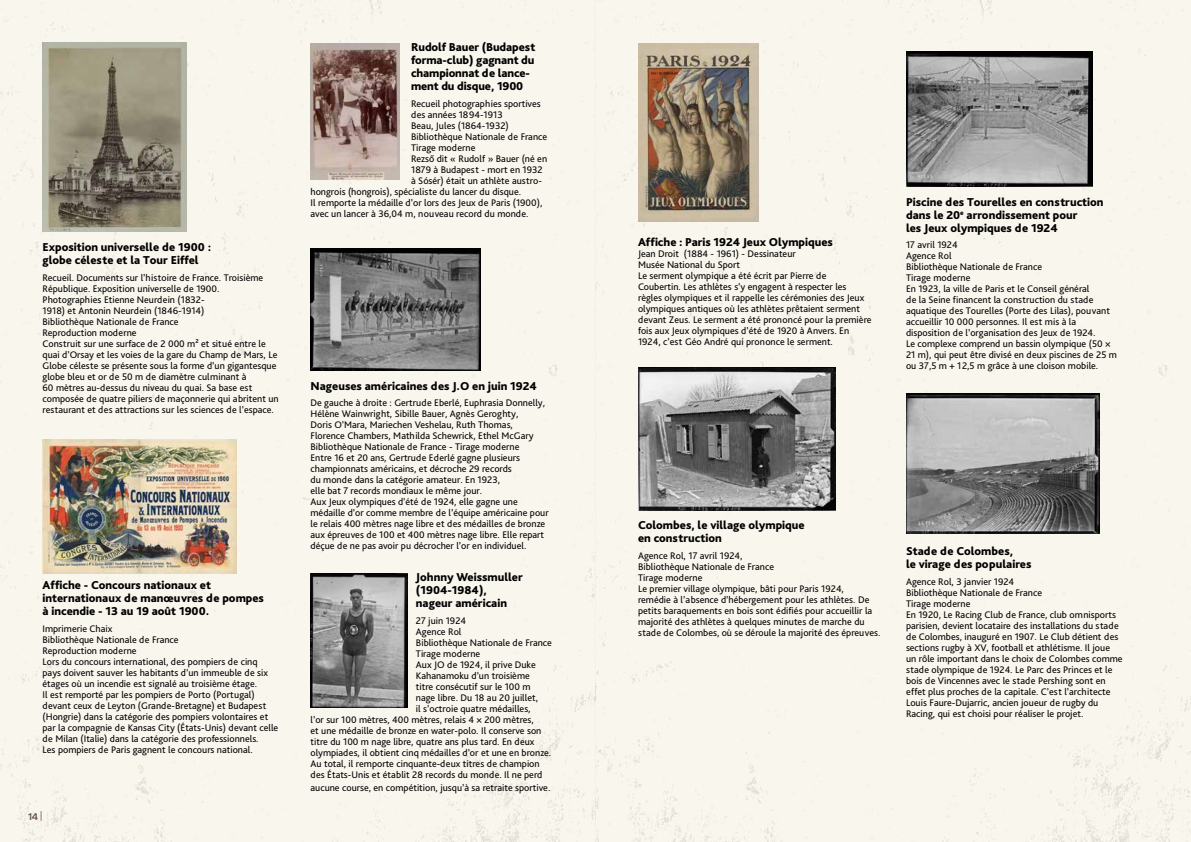
<style>
.page{position:relative;width:1191px;height:842px;background:#fff}
.page>*{position:absolute;margin:0;border:0;box-sizing:border-box;transform-origin:0 0}
.t1{font:800 12px/13px "Bliss Pro";color:#000}
.t2{font:10px/11px "Bliss Pro";color:#000}
.t3{font:500 10px "Galano Grotesque Alt";color:#583f35}
.s1{font-size:12px}
</style>
<div class="page">
<div style="left:595px;top:0;width:596px;height:842px;background:#f9f6ee"></div>
<div style="left:0;top:0;width:595px;height:842px;background:#f9f6ee"></div>
<img style="left:43px;top:42px;width:144px;height:189px">
<img style="left:43px;top:439px;width:193px;height:134px">
<img style="left:310px;top:43px;width:90px;height:137px">
<img style="left:310px;top:248px;width:170px;height:123px">
<img style="left:310px;top:573px;width:97px;height:134px">
<img style="left:638px;top:43px;width:120px;height:178px">
<img style="left:638px;top:367px;width:197px;height:143px">
<img style="left:906px;top:51px;width:186px;height:135px">
<img style="left:906px;top:393px;width:193px;height:140px">
<p class="t1" style="left:43px;top:241px;width:170px">Exposition universelle de 1900 : globe céleste et la Tour Eiffel</p>
<p class="t2" style="left:43px;top:272px;width:238px">Recueil. Documents sur l’histoire de France. Troisième République. Exposition universelle de 1900.<br>Photographies Etienne Neurdein (1832-<br>1918) et Antonin Neurdein (1846-1914)<br>Bibliothèque Nationale de France<br>Reproduction moderne<br>Construit sur une surface de 2 000 m² et situé entre le quai d’Orsay et les voies de la gare du Champ de Mars, Le Globe céleste se présente sous la forme d’un gigantesque globe bleu et or de 50 m de diamètre culminant à<br>60 mètres au-dessus du niveau du quai. Sa base est composée de quatre piliers de maçonnerie qui abritent un restaurant et des attractions sur les sciences de l’espace.</p>
<p class="t1" style="left:43px;top:578px;width:223px">Affiche - Concours nationaux et internationaux de manœuvres de pompes à incendie - 13 au 19 août 1900.</p>
<p class="t2" style="left:43px;top:623px;width:237px">Imprimerie Chaix<br>Bibliothèque Nationale de France<br>Reproduction moderne<br>Lors du concours international, des pompiers de cinq pays doivent sauver les habitants d’un immeuble de six étages où un incendie est signalé au troisième étage.<br>Il est remporté par les pompiers de Porto (Portugal) devant ceux de Leyton (Grande-Bretagne) et Budapest (Hongrie) dans la catégorie des pompiers volontaires et par la compagnie de Kansas City (États-Unis) devant celle de Milan (Italie) dans la catégorie des professionnels.<br>Les pompiers de Paris gagnent le concours national.</p>
<p class="t3" style="left:28px;top:810px;width:15px">14 <span class="s1">|</span></p>
<p class="t1" style="left:411px;top:40px;width:126px">Rudolf Bauer (Budapest forma-club) gagnant du championnat de lance&shy;ment du disque, 1900</p>
<p class="t2" style="left:411px;top:98px;width:131px">Recueil photographies sportives</p>
<p class="t2" style="left:411px;top:109px;width:93px">des années 1894-1913</p>
<p class="t2" style="left:411px;top:120px;width:99px">Beau, Jules (1864-1932)</p>
<p class="t2" style="left:411px;top:131px;width:138px">Bibliothèque Nationale de France</p>
<p class="t2" style="left:411px;top:142px;width:66px">Tirage moderne</p>
<p class="t2" style="left:411px;top:153px;width:137px">Rezső dit « Rudolf » Bauer (né en</p>
<p class="t2" style="left:411px;top:164px;width:133px">1879 à Budapest - mort en 1932</p>
<p class="t2" style="left:411px;top:175px;width:132px">à Sósér) était un athlète austro-</p>
<p class="t2" style="left:310px;top:186px;width:212px">hongrois (hongrois), spécialiste du lancer du disque.</p>
<p class="t2" style="left:310px;top:197px;width:233px">Il remporte la médaille d’or lors des Jeux de Paris (1900),</p>
<p class="t2" style="left:310px;top:208px;width:220px">avec un lancer à 36,04 m, nouveau record du monde.</p>
<p class="t1" style="left:310px;top:379px;width:228px">Nageuses américaines des J.O en juin 1924</p>
<p class="t2" style="left:310px;top:397px;width:240px">De gauche à droite : Gertrude Eberlé, Euphrasia Donnelly, Hélène Wainwright, Sibille Bauer, Agnès Geroghty,<br>Doris O’Mara, Mariechen Veshelau, Ruth Thomas, Florence Chambers, Mathilda Schewrick, Ethel McGary Bibliothèque Nationale de France - Tirage moderne<br>Entre 16 et 20 ans, Gertrude Ederlé gagne plusieurs championnats américains, et décroche 29 records<br>du monde dans la catégorie amateur. En 1923,<br>elle bat 7 records mondiaux le même jour.<br>Aux Jeux olympiques d’été de 1924, elle gagne une médaille d’or comme membre de l’équipe américaine pour le relais 400 mètres nage libre et des médailles de bronze aux épreuves de 100 et 400 mètres nage libre. Elle repart déçue de ne pas avoir pu décrocher l’or en individuel.</p>
<p class="t1" style="left:416px;top:570px;width:108px">Johnny Weissmuller (1904-1984), nageur américain</p>
<p class="t2" style="left:416px;top:615px;width:52px">27 juin 1924</p>
<p class="t2" style="left:416px;top:626px;width:47px">Agence Rol</p>
<p class="t2" style="left:416px;top:637px;width:138px">Bibliothèque Nationale de France</p>
<p class="t2" style="left:416px;top:648px;width:66px">Tirage moderne</p>
<p class="t2" style="left:416px;top:659px;width:121px">Aux JO de 1924, il prive Duke</p>
<p class="t2" style="left:416px;top:670px;width:115px">Kahanamoku d’un troisième</p>
<p class="t2" style="left:416px;top:681px;width:116px">titre consécutif sur le 100 m</p>
<p class="t2" style="left:416px;top:692px;width:124px">nage libre. Du 18 au 20 juillet,</p>
<p class="t2" style="left:416px;top:703px;width:116px">il s’octroie quatre médailles,</p>
<p class="t2" style="left:310px;top:714px;width:225px">l’or sur 100 mètres, 400 mètres, relais 4 × 200 mètres,</p>
<p class="t2" style="left:310px;top:725px;width:232px">et une médaille de bronze en water-polo. Il conserve son</p>
<p class="t2" style="left:310px;top:736px;width:225px">titre du 100 m nage libre, quatre ans plus tard. En deux</p>
<p class="t2" style="left:310px;top:747px;width:242px">olympiades, il obtient cinq médailles d’or et une en bronze.</p>
<p class="t2" style="left:310px;top:758px;width:231px">Au total, il remporte cinquante-deux titres de champion</p>
<p class="t2" style="left:310px;top:769px;width:233px">des États-Unis et établit 28 records du monde. Il ne perd</p>
<p class="t2" style="left:310px;top:782px;width:241px">aucune course, en compétition, jusqu’à sa retraite sportive.</p>
<p class="t1" style="left:638px;top:235px;width:196px">Affiche : Paris 1924 Jeux Olympiques</p>
<p class="t2" style="left:638px;top:248px;width:235px">Jean Droit (1884 - 1961) - Dessinateur<br>Musée National du Sport<br>Le serment olympique a été écrit par Pierre de Coubertin. Les athlètes s’y engagent à respecter les règles olympiques et il rappelle les cérémonies des Jeux olympiques antiques où les athlètes prêtaient serment devant Zeus. Le serment a été prononcé pour la première fois aux Jeux olympiques d’été de 1920 à Anvers. En 1924, c’est Géo André qui prononce le serment.</p>
<p class="t1" style="left:906px;top:195px;width:199px">Piscine des Tourelles en construction dans le 20<sup>e</sup> arrondissement pour<br>les Jeux olympiques de 1924</p>
<p class="t2" style="left:906px;top:239px;width:212px">17 avril 1924<br>Agence Rol<br>Bibliothèque Nationale de France<br>Tirage moderne<br>En 1923, la ville de Paris et le Conseil général<br>de la Seine financent la construction du stade aquatique des Tourelles (Porte des Lilas), pouvant accueillir 10 000 personnes. Il est mis à la disposition de l’organisation des Jeux de 1924.<br>Le complexe comprend un bassin olympique (50 × 21 m), qui peut être divisé en deux piscines de 25 m ou 37,5 m + 12,5 m grâce à une cloison mobile.</p>
<p class="t1" style="left:638px;top:518px;width:168px">Colombes, le village olympique en construction</p>
<p class="t2" style="left:638px;top:550px;width:244px">Agence Rol, 17 avril 1924,<br>Bibliothèque Nationale de France<br>Tirage moderne<br>Le premier village olympique, bâti pour Paris 1924,<br>remédie à l’absence d’hébergement pour les athlètes. De petits baraquements en bois sont édifiés pour accueillir la majorité des athlètes à quelques minutes de marche du stade de Colombes, où se déroule la majorité des épreuves.</p>
<p class="t1" style="left:906px;top:544px;width:127px">Stade de Colombes,<br>le virage des populaires</p>
<p class="t2" style="left:906px;top:576px;width:218px">Agence Rol, 3 janvier 1924<br>Bibliothèque Nationale de France<br>Tirage moderne<br>En 1920, Le Racing Club de France, club omnisports parisien, devient locataire des installations du stade de Colombes, inauguré en 1907. Le Club détient des sections rugby à XV, football et athlétisme. Il joue un rôle important dans le choix de Colombes comme stade olympique de 1924. Le Parc des Princes et le bois de Vincennes avec le stade Pershing sont en effet plus proches de la capitale. C’est l’architecte Louis Faure-Dujarric, ancien joueur de rugby du Racing, qui est choisi pour réaliser le projet.</p>
</div>
